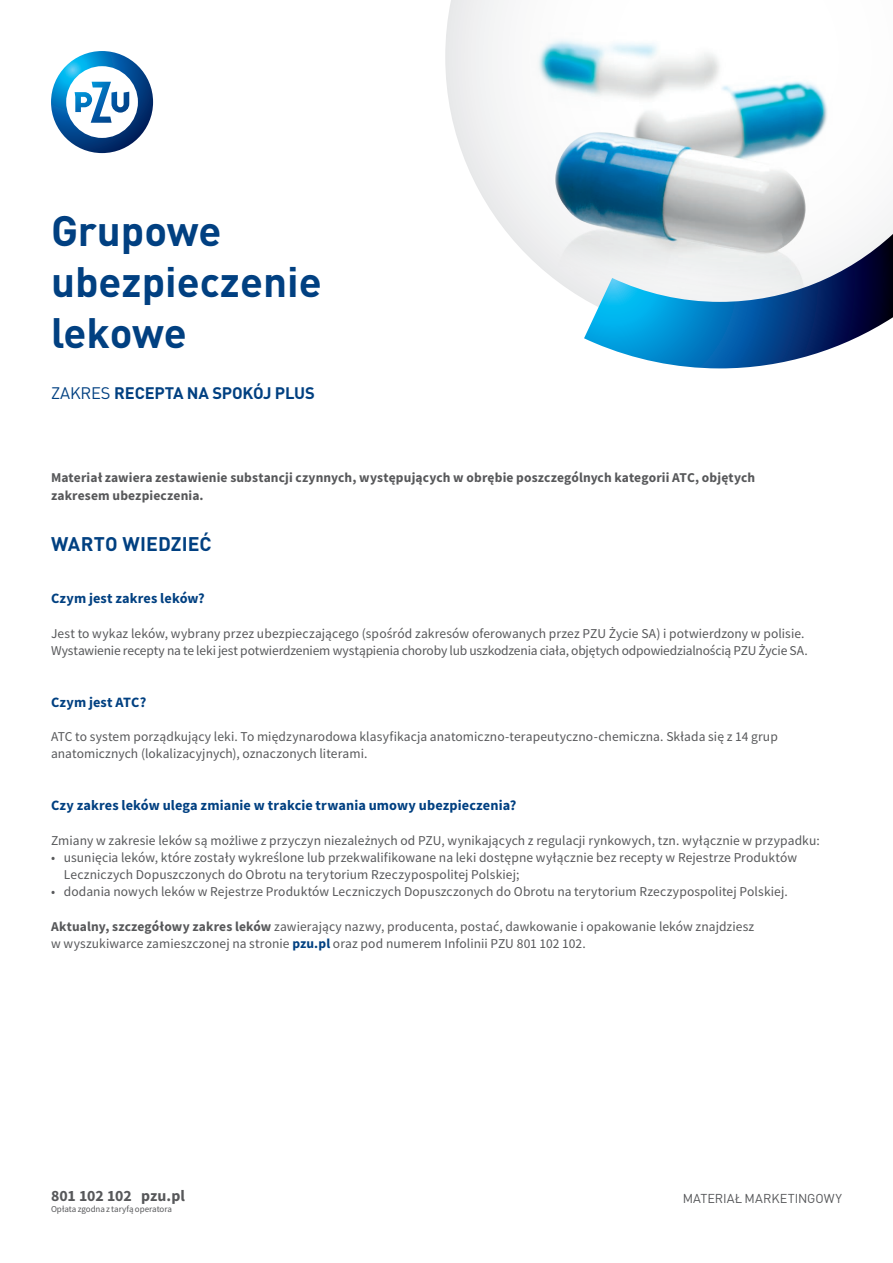
<style>
.page{position:relative;width:893px;height:1263px;background:#fff}
.page>*{position:absolute;margin:0;border:0;box-sizing:border-box;transform-origin:0 0}
.M_-_Tekst_rekalmowy{font:700 42px/51px "DIN Pro Pl";color:#014081}
.ROZDZIAL{font:700 19.5px "DIN Pro Pl";letter-spacing:.005em;color:#014081}
.M_-_Nazwa_produktu_powiększona{font:700 16.5px "DIN Pro Pl";letter-spacing:-.01em;color:#014081}
.INFOLINIA_WWW{font:700 15.75px "Source Sans Pro";color:#57585a}
.SRODTYTUL_1{font:700 14.25px "Source Sans Pro";letter-spacing:.01em;color:#014081}
.TEKST{font:13.5px/17.2px "Source Sans Pro";letter-spacing:.005em;color:#57585a}
.TEKST_BULET{font:13.5px/17.2px "Source Sans Pro";letter-spacing:.005em;color:#57585a}
.TEKST-2{font:700 13.5px/17.2px "Source Sans Pro";letter-spacing:.01em;color:#57585a}
.MATERIAL_MARKETINGOWY{font:12.75px "DIN Pro Pl";color:#57585a}
.INFORMACJA_PRAWNA{font:9px "Source Sans Pro";letter-spacing:-.005em;color:#57585a}
.s1{font-weight:400}
.s2{font-weight:700}
.s3{font-weight:700;color:#014081}
</style>
<div class="page">
<svg style="left:445px;top:0;width:448px;height:251px"></svg>
<img style="left:523px;top:0;width:310px;height:299px">
<svg style="left:584px;top:234px;width:309px;height:134px"></svg>
<svg style="left:51px;top:51px;width:102px;height:102px"></svg>
<p class="M_-_Tekst_rekalmowy" style="left:51px;top:204px;width:272px">Grupowe ubezpieczenie lekowe</p>
<p class="M_-_Nazwa_produktu_powiększona" style="left:51px;top:382px;width:265px"><span class="s1">ZAKRES</span> RECEPTA NA SPOKÓJ PLUS</p>
<p class="TEKST-2" style="left:51px;top:469px;width:706px">Materiał zawiera zestawienie substancji czynnych, występujących w obrębie poszczególnych kategorii ATC, objętych zakresem ubezpieczenia.</p>
<p class="ROZDZIAL" style="left:51px;top:531px;width:162px">WARTO WIEDZIEĆ</p>
<p class="SRODTYTUL_1" style="left:51px;top:589px;width:155px">Czym jest zakres leków?</p>
<p class="TEKST" style="left:51px;top:624px;width:758px">Jest to wykaz leków, wybrany przez ubezpieczającego (spośród zakresów oferowanych przez PZU Życie SA) i potwierdzony w polisie.<br>Wystawienie recepty na te leki jest potwierdzeniem wystąpienia choroby lub uszkodzenia ciała, objętych odpowiedzialnością PZU Życie SA.</p>
<p class="SRODTYTUL_1" style="left:51px;top:692px;width:97px">Czym jest ATC?</p>
<p class="TEKST" style="left:51px;top:728px;width:728px">ATC to system porządkujący leki. To międzynarodowa klasyfikacja anatomiczno-terapeutyczno-chemiczna. Składa się z 14 grup anatomicznych (lokalizacyjnych), oznaczonych literami.</p>
<p class="SRODTYTUL_1" style="left:51px;top:796px;width:467px">Czy zakres leków ulega zmianie w trakcie trwania umowy ubezpieczenia?</p>
<p class="TEKST" style="left:51px;top:831px;width:770px">Zmiany w zakresie leków są możliwe z przyczyn niezależnych od PZU, wynikających z regulacji rynkowych, tzn. wyłącznie w przypadku:</p>
<p class="TEKST_BULET" style="left:64px;top:849px;width:735px;text-indent:-13px">• usunięcia leków, które zostały wykreślone lub przekwalifikowane na leki dostępne wyłącznie bez recepty w Rejestrze Produktów<br>Leczniczych Dopuszczonych do Obrotu na terytorium Rzeczypospolitej Polskiej;</p>
<p class="TEKST_BULET" style="left:51px;top:883px;width:738px">• dodania nowych leków w Rejestrze Produktów Leczniczych Dopuszczonych do Obrotu na terytorium Rzeczypospolitej Polskiej.</p>
<p class="TEKST" style="left:51px;top:918px;width:705px"><span class="s2">Aktualny, szczegółowy zakres leków</span> zawierający nazwy, producenta, postać, dawkowanie i opakowanie leków znajdziesz w wyszukiwarce zamieszczonej na stronie <span class="s3">pzu.pl</span> oraz pod numerem Infolinii PZU 801 102 102.</p>
<p class="INFOLINIA_WWW" style="left:51px;top:1185px;width:135px">801 102 102 pzu.pl</p>
<p class="INFORMACJA_PRAWNA" style="left:51px;top:1203px;width:123px">Opłata zgodna z taryfą operatora</p>
<p class="MATERIAL_MARKETINGOWY" style="left:683px;top:1191px;width:161px">MATERIAŁ MARKETINGOWY</p>
</div>
